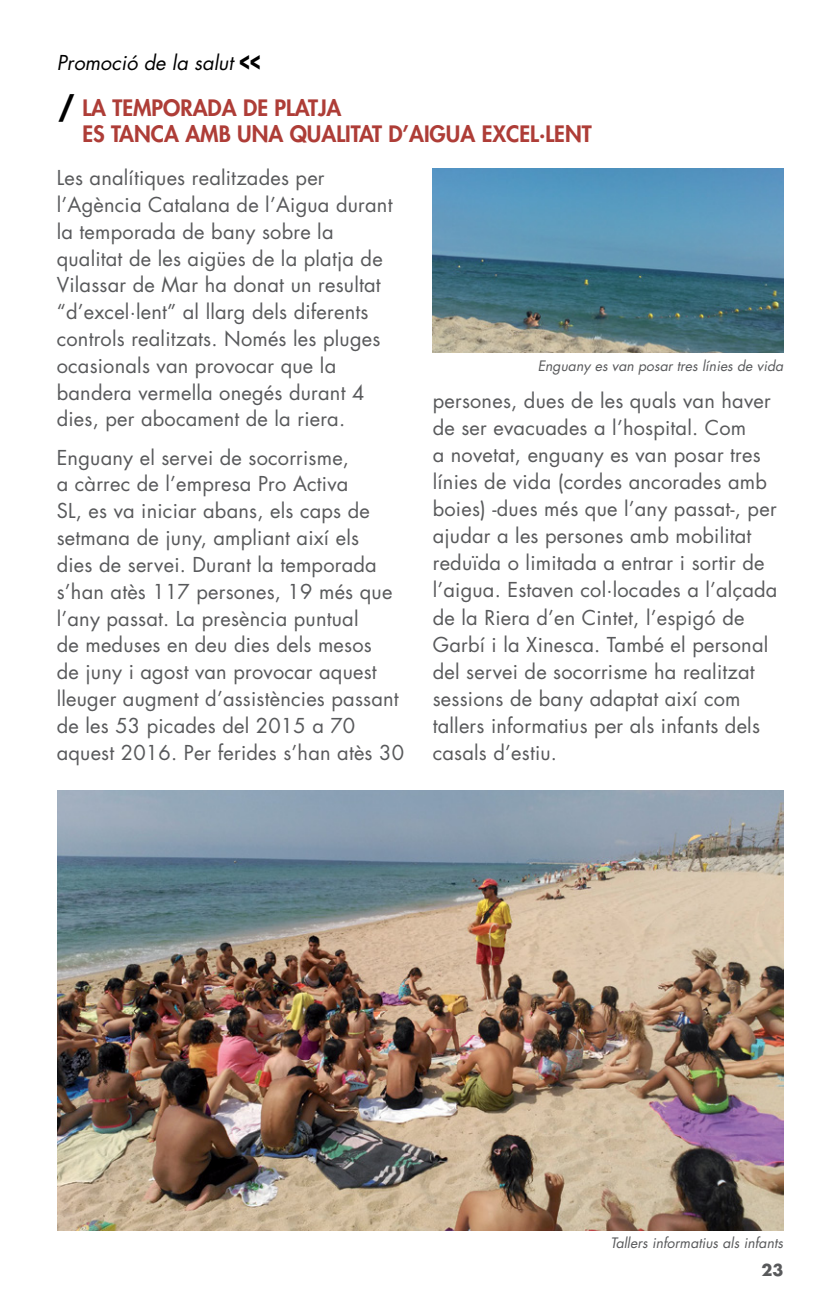
<style>
.page{position:relative;width:840px;height:1304px;background:#fff}
.page>*{position:absolute;margin:0;border:0;box-sizing:border-box;transform-origin:0 0}
.t1{font:700 30px "Futura Std";color:#000}
.t2{font:800 22px/26px "Futura Std";color:#ae3d37}
.t3{font:20px/26.8px "Futura Std";letter-spacing:.01em;color:#58595b}
.t4{font:italic 20px "Futura Std";color:#000}
.t5{font:700 16px "Futura Std";color:#58595b}
.t6{font:italic 14px "Futura Std";color:#58595b}
.s1{font-weight:800;font-style:normal;font-size:30px}
</style>
<div class="page">
<img style="left:432px;top:169px;width:350px;height:183px">
<img style="left:57px;top:791px;width:726px;height:439px">
<p class="t4" style="left:57px;top:50px;width:205px">Promoció de la salut <span class="s1">&lt;&lt;</span></p>
<p class="t2" style="left:82px;top:95px;width:510px">LA TEMPORADA DE PLATJA<br>ES TANCA AMB UNA QUALITAT D’AIGUA EXCEL·LENT</p>
<h1 class="t1" style="left:58px;top:87px;width:19px">/</h1>
<p class="t3" style="left:57px;top:165px;width:337px">Les analítiques realitzades per l’Agència Catalana de l’Aigua durant la temporada de bany sobre la qualitat de les aigües de la platja de Vilassar de Mar ha donat un resultat “d’excel·lent” al llarg dels diferents controls realitzats. Només les pluges ocasionals van provocar que la bandera vermella onegés durant 4 dies, per abocament de la riera.</p>
<p class="t3" style="left:57px;top:444px;width:348px">Enguany el servei de socorrisme,<br>a càrrec de l’empresa Pro Activa<br>SL, es va iniciar abans, els caps de setmana de juny, ampliant així els<br>dies de servei. Durant la temporada s’han atès 117 persones, 19 més que l’any passat. La presència puntual<br>de meduses en deu dies dels mesos<br>de juny i agost van provocar aquest lleuger augment d’assistències passant de les 53 picades del 2015 a 70 aquest 2016. Per ferides s’han atès 30</p>
<p class="t6" style="left:537px;top:357px;width:247px">Enguany es van posar tres línies de vida</p>
<p class="t3" style="left:432px;top:387px;width:346px">persones, dues de les quals van haver de ser evacuades a l’hospital. Com<br>a novetat, enguany es van posar tres línies de vida (cordes ancorades amb boies) -dues més que l’any passat-, per ajudar a les persones amb mobilitat reduïda o limitada a entrar i sortir de l’aigua. Estaven col·locades a l’alçada de la Riera d’en Cintet, l’espigó de Garbí i la Xinesca. També el personal del servei de socorrisme ha realitzat sessions de bany adaptat així com tallers informatius per als infants dels casals d’estiu.</p>
<p class="t6" style="left:610px;top:1233px;width:174px">Tallers informatius als infants</p>
<p class="t5" style="left:761px;top:1259px;width:23px">23</p>
</div>
